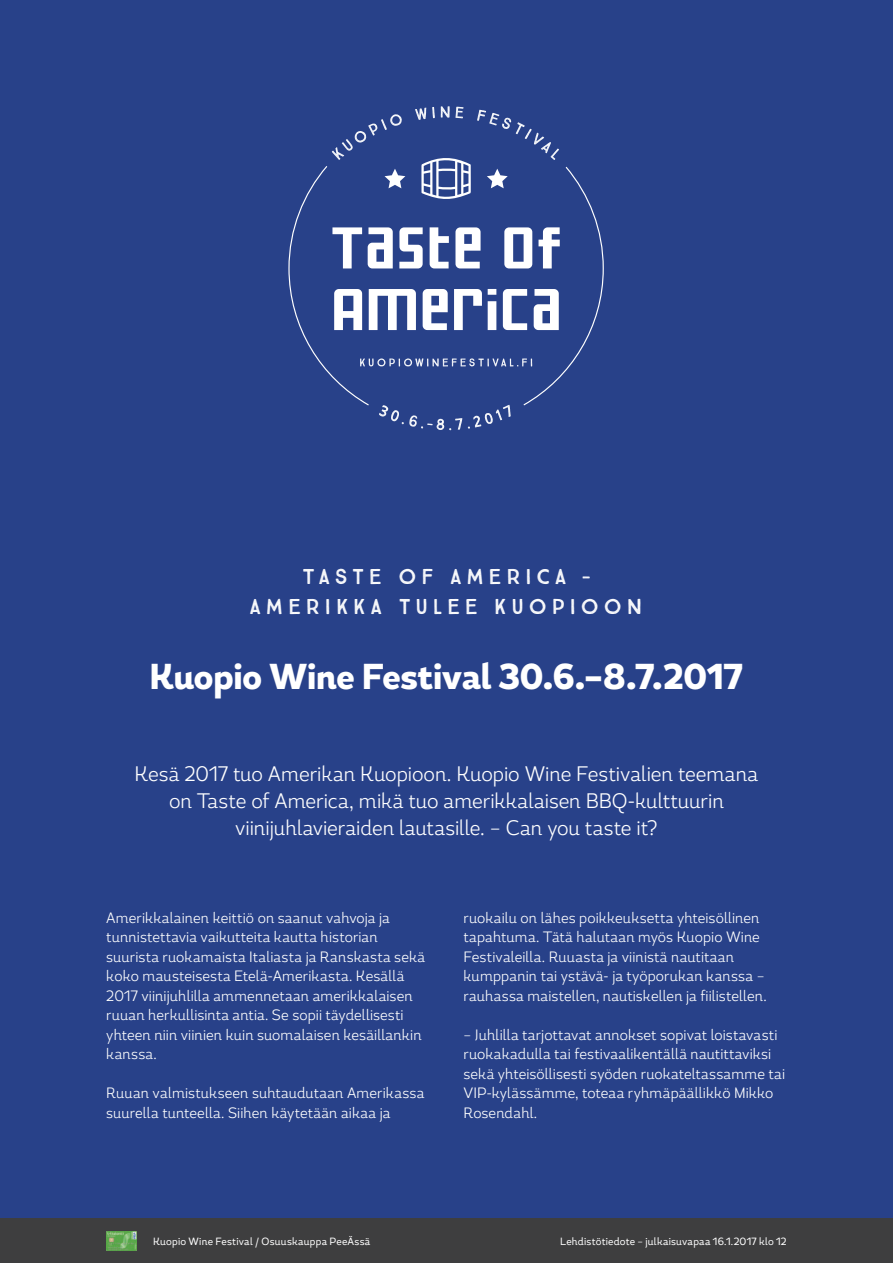
<style>
.page{position:relative;width:893px;height:1263px;background:#fff}
.page>*{position:absolute;margin:0;border:0;box-sizing:border-box;transform-origin:0 0}
.t1{font:800 36px "Magallanes Cond";letter-spacing:-.005em;color:#fff}
.t2{font:21.6px "True North Textures Four";letter-spacing:.215em;color:#fff}
.t3{font:300 21px/27px "Magallanes Cond";letter-spacing:-.005em;color:#fff;text-align:center}
.t4{font:300 15px/19.5px "Magallanes Cond";letter-spacing:.005em;color:#fff}
.t5{font:10.5px "Magallanes Cond";letter-spacing:.02em;color:#fff}
</style>
<div class="page">
<div style="left:0;top:0;width:893px;height:1218px;background:#284189"></div>
<div style="left:0;top:1218px;width:893px;height:45px;background:#3e3e3f"></div>
<img style="left:106px;top:1231px;width:30px;height:19px">
<svg style="left:288px;top:106px;width:316px;height:324px"></svg>
<svg style="left:385px;top:169px;width:20px;height:19px"></svg>
<svg style="left:360px;top:358px;width:172px;height:9px"></svg>
<svg style="left:421px;top:156px;width:50px;height:45px"></svg>
<svg style="left:487px;top:169px;width:21px;height:19px"></svg>
<p class="t2" style="left:302px;top:564px;width:289px">TASTE OF AMERICA –</p>
<p class="t2" style="left:250px;top:594px;width:394px">AMERIKKA TULEE KUOPIOON</p>
<p class="t1" style="left:150px;top:653px;width:595px">Kuopio Wine Festival 30.6.–8.7.2017</p>
<p class="t3" style="left:135px;top:760px;width:625px">Kesä 2017 tuo Amerikan Kuopioon. Kuopio Wine Festivalien teemana on Taste of America, mikä tuo amerikkalaisen BBQ-kulttuurin viinijuhlavieraiden lautasille. – Can you taste it?</p>
<p class="t4" style="left:106px;top:908px;width:320px">Amerikkalainen keittiö on saanut vahvoja ja tunnistettavia vaikutteita kautta historian suurista ruokamaista Italiasta ja Ranskasta sekä koko mausteisesta Etelä-Amerikasta. Kesällä 2017 viinijuhlilla ammennetaan amerikkalaisen ruuan herkullisinta antia. Se sopii täydellisesti yhteen niin viinien kuin suomalaisen kesäillankin kanssa.</p>
<p class="t4" style="left:106px;top:1083px;width:320px">Ruuan valmistukseen suhtaudutaan Amerikassa suurella tunteella. Siihen käytetään aikaa ja</p>
<p class="t4" style="left:463px;top:908px;width:305px">ruokailu on lähes poikkeuksetta yhteisöllinen tapahtuma. Tätä halutaan myös Kuopio Wine Festivaleilla. Ruuasta ja viinistä nautitaan kumppanin tai ystävä- ja työporukan kanssa – rauhassa maistellen, nautiskellen ja fiilistellen.</p>
<p class="t4" style="left:463px;top:1025px;width:323px">– Juhlilla tarjottavat annokset sopivat loistavasti ruokakadulla tai festivaalikentällä nautittaviksi sekä yhteisöllisesti syöden ruokateltassamme tai VIP-kylässämme, toteaa ryhmäpäällikkö Mikko Rosendahl.</p>
<p class="t5" style="left:153px;top:1234px;width:219px">Kuopio Wine Festival / Osuuskauppa PeeÄssä</p>
<p class="t5" style="left:560px;top:1234px;width:228px">Lehdistötiedote – julkaisuvapaa 16.1.2017 klo 12</p>
</div>
